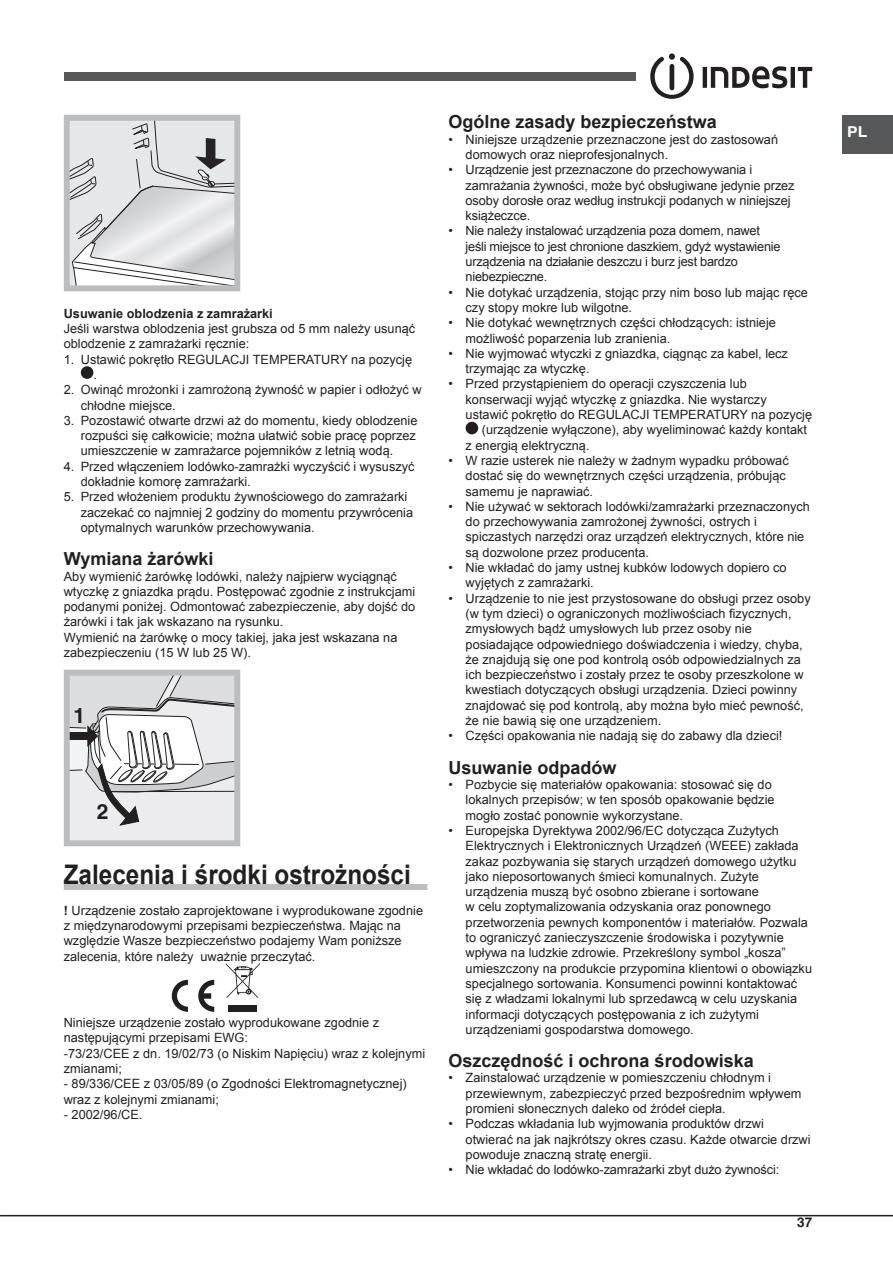
<style>
.page{position:relative;width:893px;height:1263px;background:#fff}
.page>*{position:absolute;margin:0;border:0;box-sizing:border-box;transform-origin:0 0}
.t1{font:700 27px "Arial";color:#231f20;scale:.9 1}
.t2{font:700 21px "Helvetica";color:#231f20}
.t3{font:700 18px "Arial";color:#231f20}
.t4{font:700 15px "Helvetica";color:#fff;scale:1.05 1}
.t5{font:700 13.5px "Helvetica";color:#231f20}
.t6{font:12.75px/15.3px "Arial";color:#231f20}
.t7{font:12.75px/15.3px "Arial";letter-spacing:-.02em;color:#231f20}
.t8{font:700 12.75px "Arial";color:#231f20}
.s1{font-weight:700}
</style>
<div class="page">
<div style="left:842px;top:115px;width:51px;height:38px;background:#57585a"></div>
<svg style="left:650px;top:53px;width:44px;height:46px"></svg>
<hr style="left:703px;top:67px;width:4px;height:21px;background:#231f20">
<svg style="left:711px;top:66px;width:76px;height:22px"></svg>
<hr style="left:791px;top:67px;width:4px;height:21px;background:#231f20">
<svg style="left:798px;top:67px;width:14px;height:21px"></svg>
<div style="left:64px;top:72px;width:572px;height:8px;background:#57585a"></div>
<hr style="left:0;top:1215px;width:893px;height:1px;background:#231f20">
<div style="left:64px;top:884px;width:363px;height:6px;background:#bcbdc0"></div>
<svg style="left:71px;top:122px;width:162px;height:162px;background:#d8d9db"></svg>
<div style="left:64px;top:115px;width:176px;height:176px;border:6px solid #bcbdc0"></div>
<div style="left:81px;top:366px;width:12px;height:13px;background:#231f20;border-radius:50%"></div>
<svg style="left:71px;top:677px;width:162px;height:162px"></svg>
<hr style="left:107px;top:791px;width:129px;height:1px;background:#231f20">
<div style="left:64px;top:670px;width:176px;height:176px;border:6px solid #bcbdc0"></div>
<svg style="left:172px;top:980px;width:16px;height:32px"></svg>
<svg style="left:198px;top:980px;width:16px;height:32px"></svg>
<div style="left:229px;top:1005px;width:28px;height:7px;background:#231f20"></div>
<svg style="left:226px;top:963px;width:34px;height:35px"></svg>
<div style="left:466px;top:422px;width:12px;height:12px;background:#231f20;border-radius:50%"></div>
<p class="t8" style="left:64px;top:305px;width:211px">Usuwanie oblodzenia z zamrażarki</p>
<p class="t6" style="left:64px;top:321px;width:353px">Jeśli warstwa oblodzenia jest grubsza od 5 mm należy usunąć oblodzenie z zamrażarki ręcznie:</p>
<p class="t6" style="left:93px;top:352px;width:320px;text-indent:-30px">1. Ustawić pokrętło REGULACJI TEMPERATURY na pozycję .</p>
<p class="t6" style="left:81px;top:382px;width:342px;text-indent:-17px">2. Owinąć mrożonki i zamrożoną żywność w papier i odłożyć w chłodne miejsce.</p>
<p class="t6" style="left:81px;top:413px;width:338px;text-align:justify;text-indent:-17px">3. Pozostawić otwarte drzwi aż do momentu, kiedy oblodzenie rozpuści się całkowicie; można ułatwić sobie pracę poprzez umieszczenie w zamrażarce pojemników z letnią wodą.</p>
<p class="t6" style="left:81px;top:459px;width:335px;text-indent:-17px">4. Przed włączeniem lodówko-zamrażki wyczyścić i wysuszyć dokładnie komorę zamrażarki.</p>
<p class="t6" style="left:81px;top:489px;width:334px;text-indent:-17px">5. Przed włożeniem produktu żywnościowego do zamrażarki zaczekać co najmniej 2 godziny do momentu przywrócenia optymalnych warunków przechowywania.</p>
<h3 class="t3" style="left:64px;top:547px;width:151px">Wymiana żarówki</h3>
<p class="t6" style="left:64px;top:568px;width:353px">Aby wymienić żarówkę lodówki, należy najpierw wyciągnąć wtyczkę z gniazdka prądu. Postępować zgodnie z instrukcjami podanymi poniżej. Odmontować zabezpieczenie, aby dojść do żarówki i tak jak wskazano na rysunku.<br>Wymienić na żarówkę o mocy takiej, jaka jest wskazana na zabezpieczeniu (15 W lub 25 W).</p>
<h2 class="t2" style="left:74px;top:702px;width:13px">1</h2>
<h2 class="t2" style="left:97px;top:798px;width:13px">2</h2>
<h1 class="t1" style="left:64px;top:856px;width:387px">Zalecenia i środki ostrożności</h1>
<p class="t6" style="left:64px;top:903px;width:361px"><span class="s1">!</span> Urządzenie zostało zaprojektowane i wyprodukowane zgodnie z międzynarodowymi przepisami bezpieczeństwa. Mając na względzie Wasze bezpieczeństwo podajemy Wam poniższe zalecenia, które należy uważnie przeczytać.</p>
<p class="t6" style="left:64px;top:1015px;width:363px">Niniejsze urządzenie zostało wyprodukowane zgodnie z następującymi przepisami EWG:<br>-73/23/CEE z dn. 19/02/73 (o Niskim Napięciu) wraz z kolejnymi zmianami;</p>
<p class="t6" style="left:64px;top:1076px;width:344px">- 89/336/CEE z 03/05/89 (o Zgodności Elektromagnetycznej) wraz z kolejnymi zmianami;</p>
<p class="t6" style="left:64px;top:1107px;width:80px">- 2002/96/CE.</p>
<h3 class="t3" style="left:449px;top:110px;width:270px">Ogólne zasady bezpieczeństwa</h3>
<p class="t6" style="left:466px;top:132px;width:314px;text-indent:-17px">• Niniejsze urządzenie przeznaczone jest do zastosowań domowych oraz nieprofesjonalnych.</p>
<p class="t6" style="left:466px;top:162px;width:330px;text-indent:-17px">• Urządzenie jest przeznaczone do przechowywania i zamrażania żywności, może być obsługiwane jedynie przez osoby dorosłe oraz według instrukcji podanych w niniejszej książeczce.</p>
<p class="t7" style="left:466px;top:223px;width:316px;text-indent:-17px">• Nie należy instalować urządzenia poza domem, nawet jeśli miejsce to jest chronione daszkiem, gdyż wystawienie urządzenia na działanie deszczu i burz jest bardzo niebezpieczne.</p>
<p class="t6" style="left:466px;top:285px;width:344px;text-indent:-17px">• Nie dotykać urządzenia, stojąc przy nim boso lub mając ręce czy stopy mokre lub wilgotne.</p>
<p class="t6" style="left:466px;top:315px;width:312px;text-indent:-17px">• Nie dotykać wewnętrznych części chłodzących: istnieje możliwość poparzenia lub zranienia.</p>
<p class="t6" style="left:466px;top:346px;width:324px;text-indent:-17px">• Nie wyjmować wtyczki z gniazdka, ciągnąc za kabel, lecz trzymając za wtyczkę.</p>
<p class="t6" style="left:449px;top:376px;width:300px">• Przed przystąpieniem do operacji czyszczenia lub</p>
<p class="t6" style="left:466px;top:392px;width:303px">konserwacji wyjąć wtyczkę z gniazdka. Nie wystarczy</p>
<p class="t6" style="left:466px;top:407px;width:348px">ustawić pokrętło do REGULACJI TEMPERATURY na pozycję</p>
<p class="t6" style="left:482px;top:422px;width:327px">(urządzenie wyłączone), aby wyeliminować każdy kontakt</p>
<p class="t6" style="left:466px;top:438px;width:126px">z energią elektryczną.</p>
<p class="t6" style="left:466px;top:453px;width:325px;text-indent:-17px">• W razie usterek nie należy w żadnym wypadku próbować dostać się do wewnętrznych części urządzenia, próbując samemu je naprawiać.</p>
<p class="t6" style="left:466px;top:499px;width:346px;text-indent:-17px">• Nie używać w sektorach lodówki/zamrażarki przeznaczonych do przechowywania zamrożonej żywności, ostrych i spiczastych narzędzi oraz urządzeń elektrycznych, które nie są dozwolone przez producenta.</p>
<p class="t6" style="left:466px;top:560px;width:323px;text-indent:-17px">• Nie wkładać do jamy ustnej kubków lodowych dopiero co wyjętych z zamrażarki.</p>
<p class="t6" style="left:466px;top:591px;width:347px;text-indent:-17px">• Urządzenie to nie jest przystosowane do obsługi przez osoby (w tym dzieci) o ograniczonych możliwościach fizycznych, zmysłowych bądź umysłowych lub przez osoby nie posiadające odpowiedniego doświadczenia i wiedzy, chyba, że znajdują się one pod kontrolą osób odpowiedzialnych za ich bezpieczeństwo i zostały przez te osoby przeszkolone w kwestiach dotyczących obsługi urządzenia. Dzieci powinny znajdować się pod kontrolą, aby można było mieć pewność, że nie bawią się one urządzeniem.</p>
<p class="t6" style="left:449px;top:728px;width:335px">• Części opakowania nie nadają się do zabawy dla dzieci!</p>
<h3 class="t3" style="left:449px;top:755px;width:170px">Usuwanie odpadów</h3>
<p class="t6" style="left:466px;top:777px;width:310px;text-indent:-17px">• Pozbycie się materiałów opakowania: stosować się do lokalnych przepisów; w ten sposób opakowanie będzie mogło zostać ponownie wykorzystane.</p>
<p class="t6" style="left:466px;top:823px;width:348px;text-indent:-17px">• Europejska Dyrektywa 2002/96/EC dotycząca Zużytych Elektrycznych i Elektronicznych Urządzeń (WEEE) zakłada zakaz pozbywania się starych urządzeń domowego użytku jako nieposortowanych śmieci komunalnych. Zużyte urządzenia muszą być osobno zbierane i sortowane<br>w celu zoptymalizowania odzyskania oraz ponownego przetworzenia pewnych komponentów i materiałów. Pozwala to ograniczyć zanieczyszczenie środowiska i pozytywnie wpływa na ludzkie zdrowie. Przekreślony symbol „kosza” umieszczony na produkcie przypomina klientowi o obowiązku specjalnego sortowania. Konsumenci powinni kontaktować się z władzami lokalnymi lub sprzedawcą w celu uzyskania informacji dotyczących postępowania z ich zużytymi urządzeniami gospodarstwa domowego.</p>
<h3 class="t3" style="left:449px;top:1049px;width:307px">Oszczędność i ochrona środowiska</h3>
<p class="t6" style="left:466px;top:1070px;width:337px;text-indent:-17px">• Zainstalować urządzenie w pomieszczeniu chłodnym i przewiewnym, zabezpieczyć przed bezpośrednim wpływem promieni słonecznych daleko od źródeł ciepła.</p>
<p class="t6" style="left:466px;top:1116px;width:347px;text-indent:-17px">• Podczas wkładania lub wyjmowania produktów drzwi otwierać na jak najkrótszy okres czasu. Każde otwarcie drzwi powoduje znaczną stratę energii.</p>
<p class="t6" style="left:449px;top:1162px;width:332px">• Nie wkładać do lodówko-zamrażarki zbyt dużo żywności:</p>
<p class="t5" style="left:797px;top:1214px;width:17px">37</p>
<p class="t4" style="left:847px;top:123px;width:21px">PL</p>
</div>
